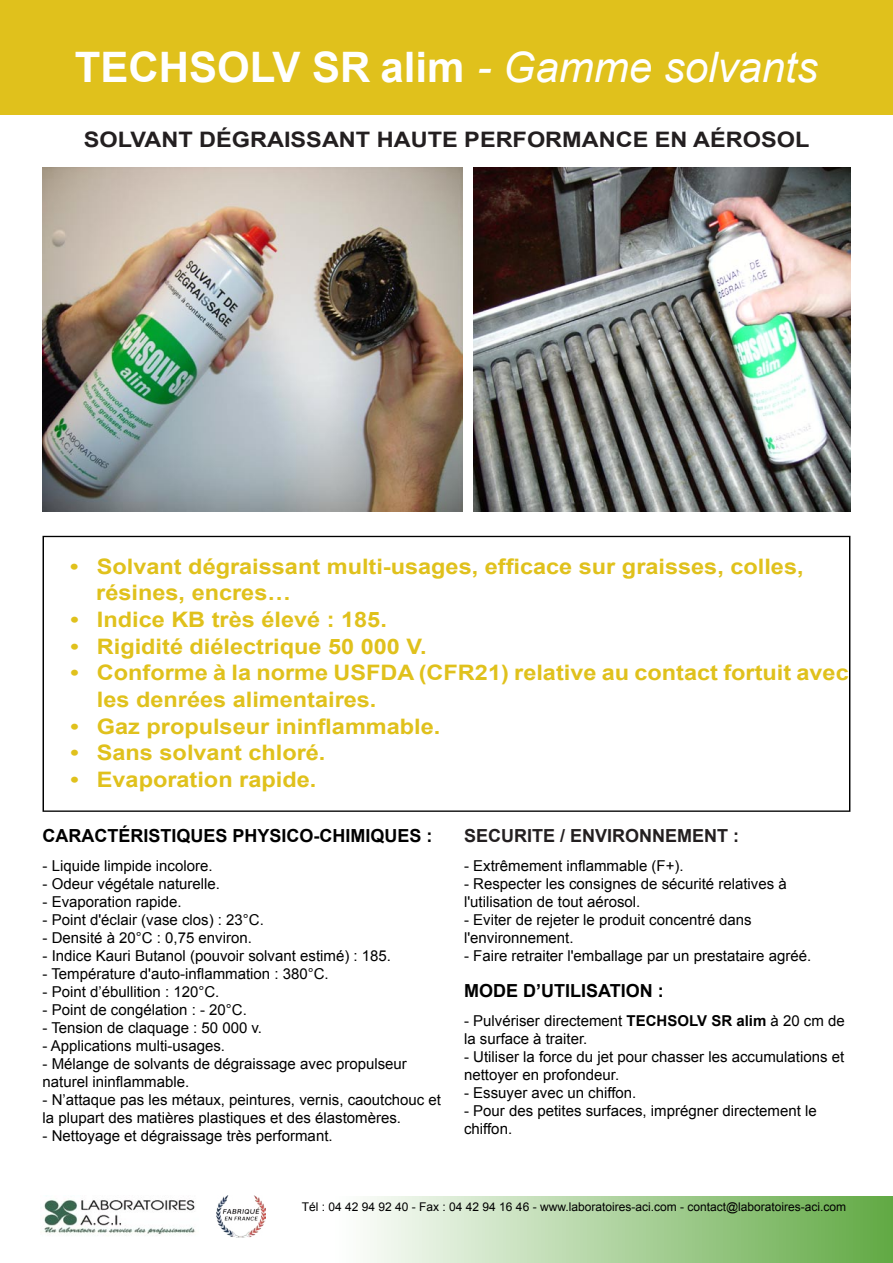
<style>
.page{position:relative;width:893px;height:1263px;background:#fff}
.page>*{position:absolute;margin:0;border:0;box-sizing:border-box;transform-origin:0 0}
.t1{font:700 42px "Arial";color:#fff}
.t2{font:700 21.3px/26.7px "Arial";color:#e0c11c;scale:1.1 1}
.t3{font:700 21.3px "Arial";color:#231f20;scale:1.1 1}
.t4{font:700 18px "Arial";color:#000}
.heading_1{font:700 18px "Arial";color:#231f20}
.t5{font:15px/18px "Arial";color:#000}
.t6{font:12px "Arial";color:#000}
.s1{font-weight:400;font-style:italic}
.s2{font-weight:700}
</style>
<div class="page">
<div style="left:0;top:0;width:893px;height:115px;background:#e0c11c"></div>
<svg style="left:216px;top:1196px;width:677px;height:67px"></svg>
<img style="left:40px;top:1199px;width:156px;height:35px">
<img style="left:43px;top:168px;width:419px;height:344px">
<img style="left:473px;top:167px;width:377px;height:344px">
<img style="left:217px;top:1196px;width:48px;height:42px">
<p class="t1" style="left:75px;top:40px;width:744px">TECHSOLV SR alim <span class="s1">- Gamme solvants</span></p>
<p class="t3" style="left:84px;top:126px;width:661px">SOLVANT DÉGRAISSANT HAUTE PERFORMANCE EN AÉROSOL</p>
<p class="t2" style="left:70px;top:553px;width:668px">• Solvant dégraissant multi-usages, efficace sur graisses, colles,</p>
<p class="t2" style="left:96px;top:580px;width:178px">résines, encres…</p>
<p class="t2" style="left:70px;top:607px;width:289px">• Indice KB très élevé : 185.</p>
<p class="t2" style="left:70px;top:633px;width:325px">• Rigidité diélectrique 50 000 V.</p>
<p class="t2" style="left:97px;top:660px;width:685px;text-indent:-26px">• Conforme à la norme USFDA (CFR21) relative au contact fortuit avec les denrées alimentaires.</p>
<p class="t2" style="left:70px;top:713px;width:338px">• Gaz propulseur ininflammable.</p>
<p class="t2" style="left:70px;top:740px;width:233px">• Sans solvant chloré.</p>
<p class="t2" style="left:70px;top:767px;width:225px">• Evaporation rapide.</p>
<p class="t4" style="left:43px;top:824px;width:392px">CARACTÉRISTIQUES PHYSICO-CHIMIQUES :</p>
<p class="t5" style="left:43px;top:857px;width:172px">- Liquide limpide incolore.</p>
<p class="t5" style="left:43px;top:875px;width:179px">- Odeur végétale naturelle.</p>
<p class="t5" style="left:43px;top:893px;width:141px">- Evaporation rapide.</p>
<p class="t5" style="left:43px;top:911px;width:223px">- Point d'éclair (vase clos) : 23°C.</p>
<p class="t5" style="left:43px;top:929px;width:211px">- Densité à 20°C : 0,75 environ.</p>
<p class="t5" style="left:43px;top:947px;width:350px">- Indice Kauri Butanol (pouvoir solvant estimé) : 185.</p>
<p class="t5" style="left:43px;top:965px;width:288px">- Température d'auto-inflammation : 380°C.</p>
<p class="t5" style="left:43px;top:983px;width:178px">- Point d’ébullition : 120°C.</p>
<p class="t5" style="left:43px;top:1001px;width:206px">- Point de congélation : - 20°C.</p>
<p class="t5" style="left:43px;top:1019px;width:221px">- Tension de claquage : 50 000 v.</p>
<p class="t5" style="left:43px;top:1037px;width:184px">- Applications multi-usages.</p>
<p class="t5" style="left:43px;top:1055px;width:366px">- Mélange de solvants de dégraissage avec propulseur naturel ininflammable.</p>
<p class="t5" style="left:43px;top:1091px;width:400px">- N’attaque pas les métaux, peintures, vernis, caoutchouc et la plupart des matières plastiques et des élastomères.</p>
<p class="t5" style="left:43px;top:1127px;width:292px">- Nettoyage et dégraissage très performant.</p>
<p class="heading_1" style="left:464px;top:824px;width:277px">SECURITE / ENVIRONNEMENT :</p>
<p class="t5" style="left:464px;top:857px;width:221px">- Extrêmement inflammable (F+).</p>
<p class="t5" style="left:464px;top:875px;width:324px">- Respecter les consignes de sécurité relatives à l'utilisation de tout aérosol.</p>
<p class="t5" style="left:464px;top:911px;width:289px">- Eviter de rejeter le produit concentré dans l'environnement.</p>
<p class="t5" style="left:464px;top:947px;width:349px">- Faire retraiter l'emballage par un prestataire agréé.</p>
<p class="t4" style="left:464px;top:979px;width:201px">MODE D’UTILISATION :</p>
<p class="t5" style="left:464px;top:1012px;width:382px">- Pulvériser directement <span class="s2">TECHSOLV SR alim</span> à 20 cm de la surface à traiter.</p>
<p class="t5" style="left:464px;top:1048px;width:382px">- Utiliser la force du jet pour chasser les accumulations et nettoyer en profondeur.</p>
<p class="t5" style="left:464px;top:1084px;width:174px">- Essuyer avec un chiffon.</p>
<p class="t5" style="left:464px;top:1102px;width:354px">- Pour des petites surfaces, imprégner directement le chiffon.</p>
<p class="t6" style="left:302px;top:1198px;width:546px">Tél : 04 42 94 92 40 - Fax : 04 42 94 16 46 - www.laboratoires-aci.com - contact@laboratoires-aci.com</p>
</div>
